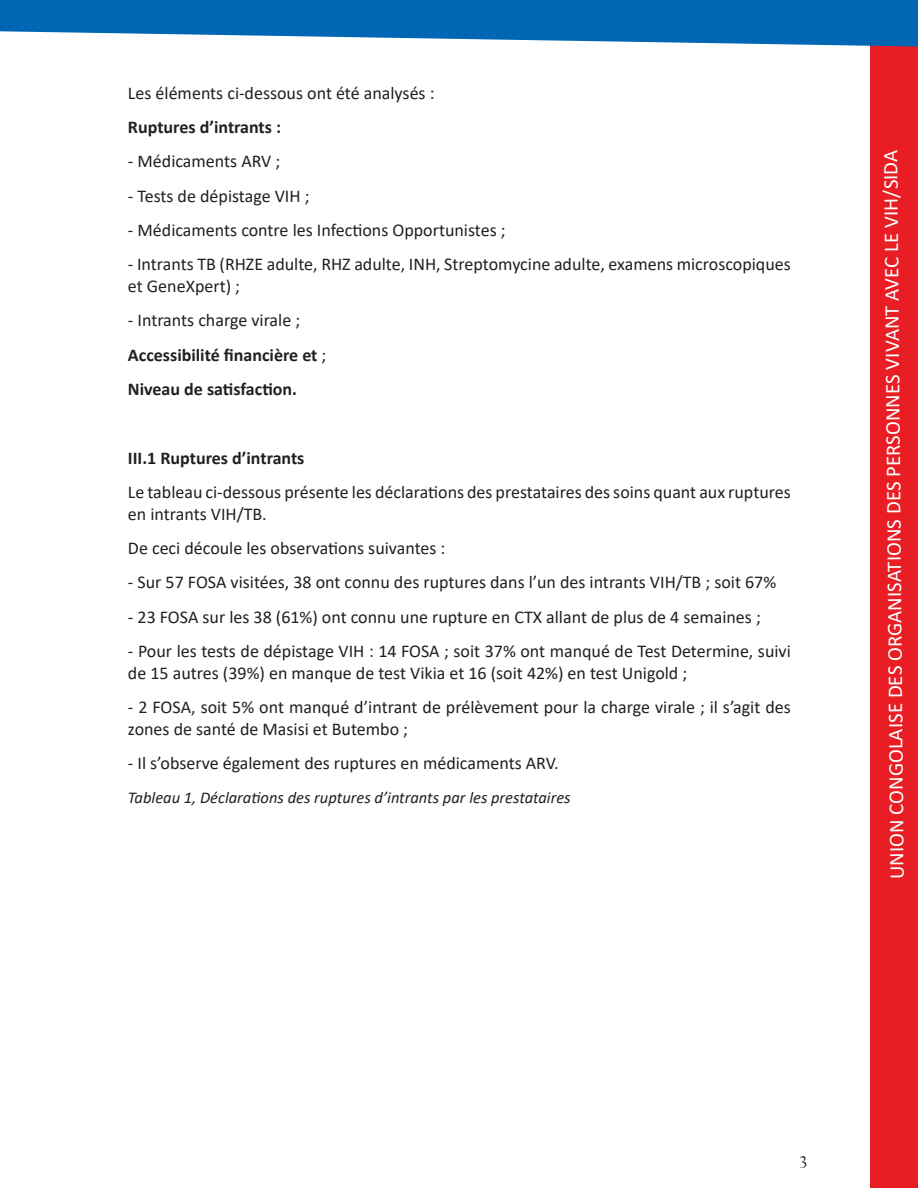
<style>
.page{position:relative;width:918px;height:1188px;background:#fff}
.page>*{position:absolute;margin:0;border:0;box-sizing:border-box;transform-origin:0 0}
.t1{font:21px "Calibri";color:#fff}
.body_black_right{font:18px/21.6px "Calibri";color:#231f20}
.body_black_right-2{font:700 18px "Calibri";color:#231f20}
.t2{font:18px "Californian FB";color:#231f20}
.body_black_right-3{font:italic 16.5px "Calibri";color:#231f20}
.s1{font-weight:400}
</style>
<div class="page">
<div style="left:870px;top:0;width:48px;height:1188px;background:#e81e24"></div>
<svg style="left:0;top:0;width:918px;height:47px;fill:#0166b3"></svg>
<p class="body_black_right" style="left:128px;top:81px;width:308px">Les éléments ci-dessous ont été analysés :</p>
<p class="body_black_right-2" style="left:128px;top:114px;width:155px">Ruptures d’intrants :</p>
<p class="body_black_right" style="left:128px;top:150px;width:154px">- Médicaments ARV ;</p>
<p class="body_black_right" style="left:128px;top:184px;width:183px">- Tests de dépistage VIH ;</p>
<p class="body_black_right" style="left:128px;top:219px;width:379px">- Médicaments contre les Infections Opportunistes ;</p>
<p class="body_black_right" style="left:128px;top:253px;width:664px">- Intrants TB (RHZE adulte, RHZ adulte, INH, Streptomycine adulte, examens microscopiques et GeneXpert) ;</p>
<p class="body_black_right" style="left:128px;top:309px;width:174px">- Intrants charge virale ;</p>
<p class="body_black_right-2" style="left:128px;top:342px;width:200px">Accessibilité financière et <span class="s1">;</span></p>
<p class="body_black_right-2" style="left:128px;top:376px;width:171px">Niveau de satisfaction.</p>
<p class="body_black_right-2" style="left:128px;top:445px;width:178px">III.1 Ruptures d’intrants</p>
<p class="body_black_right" style="left:128px;top:481px;width:664px">Le tableau ci-dessous présente les déclarations des prestataires des soins quant aux ruptures en intrants VIH/TB.</p>
<p class="body_black_right" style="left:128px;top:537px;width:319px">De ceci découle les observations suivantes :</p>
<p class="body_black_right" style="left:128px;top:571px;width:650px">- Sur 57 FOSA visitées, 38 ont connu des ruptures dans l’un des intrants VIH/TB ; soit 67%</p>
<p class="body_black_right" style="left:128px;top:605px;width:634px">- 23 FOSA sur les 38 (61%) ont connu une rupture en CTX allant de plus de 4 semaines ;</p>
<p class="body_black_right" style="left:128px;top:640px;width:664px">- Pour les tests de dépistage VIH : 14 FOSA ; soit 37% ont manqué de Test Determine, suivi de 15 autres (39%) en manque de test Vikia et 16 (soit 42%) en test Unigold ;</p>
<p class="body_black_right" style="left:128px;top:696px;width:664px">- 2 FOSA, soit 5% ont manqué d’intrant de prélèvement pour la charge virale ; il s’agit des zones de santé de Masisi et Butembo ;</p>
<p class="body_black_right" style="left:128px;top:752px;width:432px">- Il s’observe également des ruptures en médicaments ARV.</p>
<p class="body_black_right-3" style="left:128px;top:786px;width:444px">Tableau 1, Déclarations des ruptures d’intrants par les prestataires</p>
<p class="t1" style="left:885px;top:880px;width:731px;rotate:-91deg">UNION CONGOLAISE DES ORGANISATIONS DES PERSONNES VIVANT AVEC LE VIH/SIDA</p>
<p class="t2" style="left:799px;top:1152px;width:10px">3</p>
</div>
